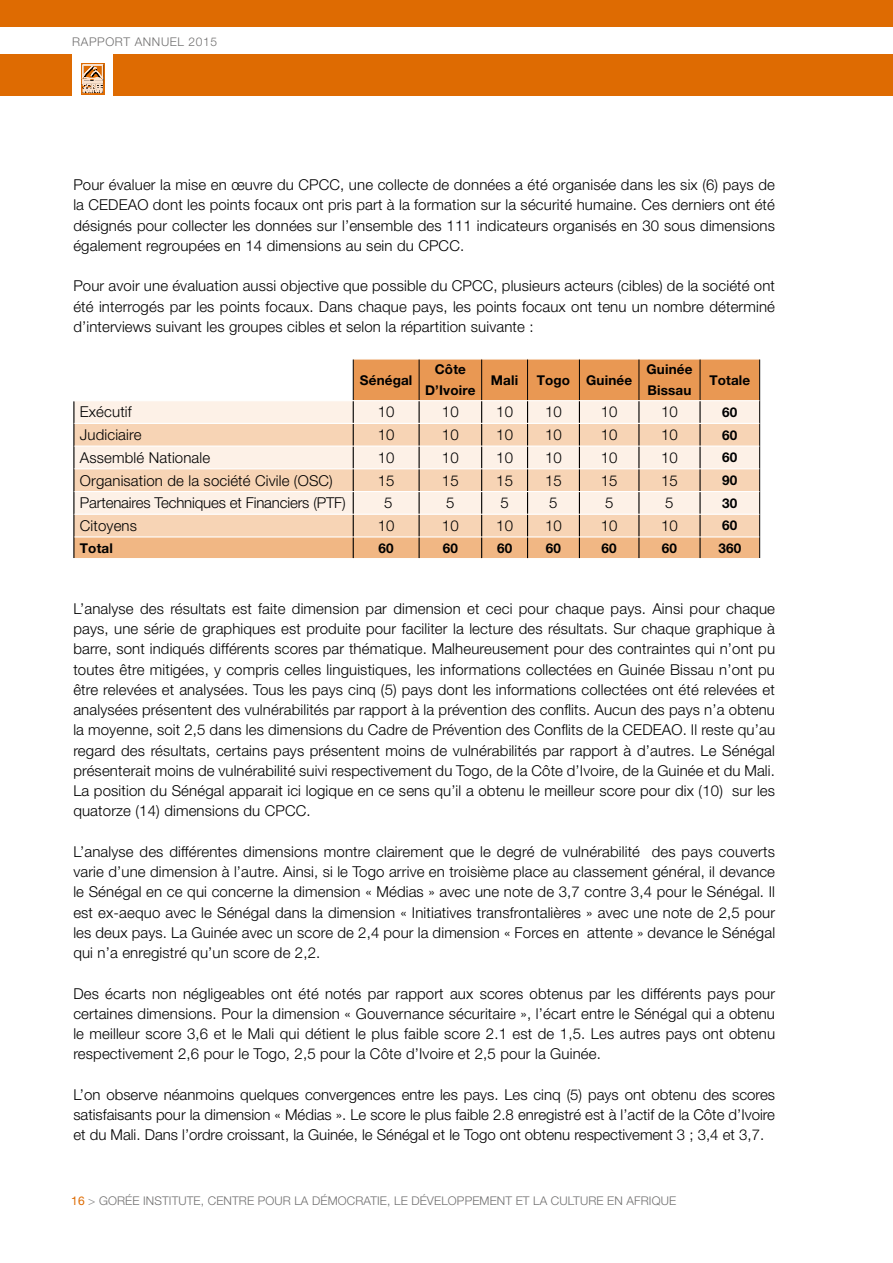
<style>
.page{position:relative;width:893px;height:1263px;background:#fff}
.page>*{position:absolute;margin:0;border:0;box-sizing:border-box;transform-origin:0 0}
.t1{font:300 15px/20.2px "Helvetica Neue LT Pro";letter-spacing:.01em;color:#000;text-align:justify}
.t2{font:300 15px "Helvetica Neue LT Pro";letter-spacing:-.01em;color:#000}
.t3{font:700 13.5px/20.2px "Helvetica Neue LT Pro";letter-spacing:.01em;color:#000;text-align:center}
.t4{font:300 12px "Helvetica Neue LT Pro";letter-spacing:.01em;color:#706f6f}
.t5{font:300 12px "Helvetica Neue LT Pro";letter-spacing:.05em;color:#706f6f}
.s1{font-weight:400;color:#de6b02}
.s2{color:#878787}
</style>
<div class="page">
<div style="left:0;top:0;width:893px;height:96px;background:#de6b02"></div>
<div style="left:0;top:28px;width:893px;height:26px;background:#fff"></div>
<div style="left:72px;top:48px;width:41px;height:65px;background:#fff"></div>
<div style="left:80px;top:62px;width:26px;height:34px;background:#de6b02"></div>
<svg style="left:81px;top:63px;width:23px;height:31px"></svg>
<svg style="left:82px;top:65px;width:22px;height:28px"></svg>
<svg style="left:73px;top:359px;width:687px;height:200px;background:#f4d5bb"></svg>
<hr style="left:699px;top:537px;width:2px;height:21px;background:#000">
<p class="t5" style="left:72px;top:34px;width:146px">RAPPORT ANNUEL 2015</p>
<p class="t1" style="left:73px;top:174px;width:703px">Pour évaluer la mise en œuvre du CPCC, une collecte de données a été organisée dans les six (6) pays de la CEDEAO dont les points focaux ont pris part à la formation sur la sécurité humaine. Ces derniers ont été désignés pour collecter les données sur l’ensemble des 111 indicateurs organisés en 30 sous dimensions également regroupées en 14 dimensions au sein du CPCC.</p>
<p class="t1" style="left:73px;top:275px;width:703px">Pour avoir une évaluation aussi objective que possible du CPCC, plusieurs acteurs (cibles) de la société ont été interrogés par les points focaux. Dans chaque pays, les points focaux ont tenu un nombre déterminé d’interviews suivant les groupes cibles et selon la répartition suivante :</p>
<p class="t3" style="left:360px;top:369px;width:54px">Sénégal</p>
<p class="t3" style="left:425px;top:359px;width:52px">Côte<br>D’Ivoire</p>
<p class="t3" style="left:491px;top:369px;width:29px">Mali</p>
<p class="t3" style="left:537px;top:369px;width:97px">Togo Guinée</p>
<p class="t3" style="left:646px;top:359px;width:47px;text-align:left">Guinée<br>Bissau</p>
<p class="t3" style="left:709px;top:369px;width:42px">Totale</p>
<p class="t1" style="left:80px;top:402px;width:53px">Exécutif</p>
<p class="t1" style="left:378px;top:402px;width:18px">10</p>
<p class="t1" style="left:442px;top:402px;width:18px">10</p>
<p class="t1" style="left:496px;top:402px;width:18px">10</p>
<p class="t1" style="left:545px;top:402px;width:18px">10</p>
<p class="t1" style="left:601px;top:402px;width:18px">10</p>
<p class="t1" style="left:661px;top:402px;width:18px">10</p>
<p class="t3" style="left:722px;top:402px;width:17px">60</p>
<p class="t1" style="left:80px;top:424px;width:63px">Judiciaire</p>
<p class="t1" style="left:378px;top:424px;width:18px">10</p>
<p class="t1" style="left:442px;top:424px;width:18px">10</p>
<p class="t1" style="left:496px;top:424px;width:18px">10</p>
<p class="t1" style="left:545px;top:424px;width:18px">10</p>
<p class="t1" style="left:601px;top:424px;width:18px">10</p>
<p class="t1" style="left:661px;top:424px;width:18px">10</p>
<p class="t3" style="left:722px;top:424px;width:17px">60</p>
<p class="t1" style="left:80px;top:447px;width:132px">Assemblé Nationale</p>
<p class="t1" style="left:378px;top:447px;width:18px">10</p>
<p class="t1" style="left:442px;top:447px;width:18px">10</p>
<p class="t1" style="left:496px;top:447px;width:18px">10</p>
<p class="t1" style="left:545px;top:447px;width:18px">10</p>
<p class="t1" style="left:601px;top:447px;width:18px">10</p>
<p class="t1" style="left:661px;top:447px;width:18px">10</p>
<p class="t3" style="left:722px;top:447px;width:17px">60</p>
<p class="t1" style="left:80px;top:470px;width:255px">Organisation de la société Civile (OSC)</p>
<p class="t1" style="left:378px;top:470px;width:18px">15</p>
<p class="t1" style="left:442px;top:470px;width:18px">15</p>
<p class="t1" style="left:496px;top:470px;width:18px">15</p>
<p class="t1" style="left:545px;top:470px;width:18px">15</p>
<p class="t1" style="left:601px;top:470px;width:18px">15</p>
<p class="t1" style="left:661px;top:470px;width:18px">15</p>
<p class="t3" style="left:722px;top:470px;width:17px">90</p>
<p class="t2" style="left:80px;top:494px;width:267px">Partenaires Techniques et Financiers (PTF)</p>
<p class="t1" style="left:384px;top:492px;width:10px">5</p>
<p class="t1" style="left:446px;top:492px;width:10px">5</p>
<p class="t1" style="left:500px;top:492px;width:10px">5</p>
<p class="t1" style="left:549px;top:492px;width:10px">5</p>
<p class="t1" style="left:605px;top:492px;width:10px">5</p>
<p class="t1" style="left:665px;top:492px;width:10px">5</p>
<p class="t3" style="left:722px;top:492px;width:17px">30</p>
<p class="t1" style="left:80px;top:515px;width:59px">Citoyens</p>
<p class="t1" style="left:378px;top:515px;width:18px">10</p>
<p class="t1" style="left:442px;top:515px;width:18px">10</p>
<p class="t1" style="left:496px;top:515px;width:18px">10</p>
<p class="t1" style="left:545px;top:515px;width:18px">10</p>
<p class="t1" style="left:601px;top:515px;width:18px">10</p>
<p class="t1" style="left:661px;top:515px;width:18px">10</p>
<p class="t3" style="left:722px;top:515px;width:17px">60</p>
<p class="t3" style="left:80px;top:537px;width:35px">Total</p>
<p class="t3" style="left:379px;top:537px;width:17px">60</p>
<p class="t3" style="left:443px;top:537px;width:17px">60</p>
<p class="t3" style="left:497px;top:537px;width:17px">60</p>
<p class="t3" style="left:546px;top:537px;width:17px">60</p>
<p class="t3" style="left:602px;top:537px;width:17px">60</p>
<p class="t3" style="left:662px;top:537px;width:17px">60</p>
<p class="t3" style="left:718px;top:537px;width:24px">360</p>
<p class="t1" style="left:73px;top:598px;width:703px">L’analyse des résultats est faite dimension par dimension et ceci pour chaque pays. Ainsi pour chaque pays, une série de graphiques est produite pour faciliter la lecture des résultats. Sur chaque graphique à barre, sont indiqués différents scores par thématique. Malheureusement pour des contraintes qui n’ont pu toutes être mitigées, y compris celles linguistiques, les informations collectées en Guinée Bissau n’ont pu être relevées et analysées. Tous les pays cinq (5) pays dont les informations collectées ont été relevées et analysées présentent des vulnérabilités par rapport à la prévention des conflits. Aucun des pays n’a obtenu la moyenne, soit 2,5 dans les dimensions du Cadre de Prévention des Conflits de la CEDEAO. Il reste qu’au regard des résultats, certains pays présentent moins de vulnérabilités par rapport à d’autres. Le Sénégal présenterait moins de vulnérabilité suivi respectivement du Togo, de la Côte d’Ivoire, de la Guinée et du Mali.<br>La position du Sénégal apparait ici logique en ce sens qu’il a obtenu le meilleur score pour dix (10) sur les quatorze (14) dimensions du CPCC.</p>
<p class="t1" style="left:73px;top:841px;width:703px">L’analyse des différentes dimensions montre clairement que le degré de vulnérabilité des pays couverts varie d’une dimension à l’autre. Ainsi, si le Togo arrive en troisième place au classement général, il devance le Sénégal en ce qui concerne la dimension « Médias » avec une note de 3,7 contre 3,4 pour le Sénégal. Il est ex-aequo avec le Sénégal dans la dimension « Initiatives transfrontalières » avec une note de 2,5 pour les deux pays. La Guinée avec un score de 2,4 pour la dimension « Forces en attente » devance le Sénégal qui n’a enregistré qu’un score de 2,2.</p>
<p class="t1" style="left:73px;top:983px;width:703px">Des écarts non négligeables ont été notés par rapport aux scores obtenus par les différents pays pour certaines dimensions. Pour la dimension « Gouvernance sécuritaire », l’écart entre le Sénégal qui a obtenu le meilleur score 3,6 et le Mali qui détient le plus faible score 2.1 est de 1,5. Les autres pays ont obtenu respectivement 2,6 pour le Togo, 2,5 pour la Côte d’Ivoire et 2,5 pour la Guinée.</p>
<p class="t1" style="left:73px;top:1084px;width:703px">L’on observe néanmoins quelques convergences entre les pays. Les cinq (5) pays ont obtenu des scores satisfaisants pour la dimension « Médias ». Le score le plus faible 2.8 enregistré est à l’actif de la Côte d’Ivoire et du Mali. Dans l’ordre croissant, la Guinée, le Sénégal et le Togo ont obtenu respectivement 3 ; 3,4 et 3,7.</p>
<p class="t4" style="left:71px;top:1193px;width:606px"><span class="s1">16</span> <span class="s2">&gt;</span> GORÉE INSTITUTE, CENTRE POUR LA DÉMOCRATIE, LE DÉVELOPPEMENT ET LA CULTURE EN AFRIQUE</p>
</div>
